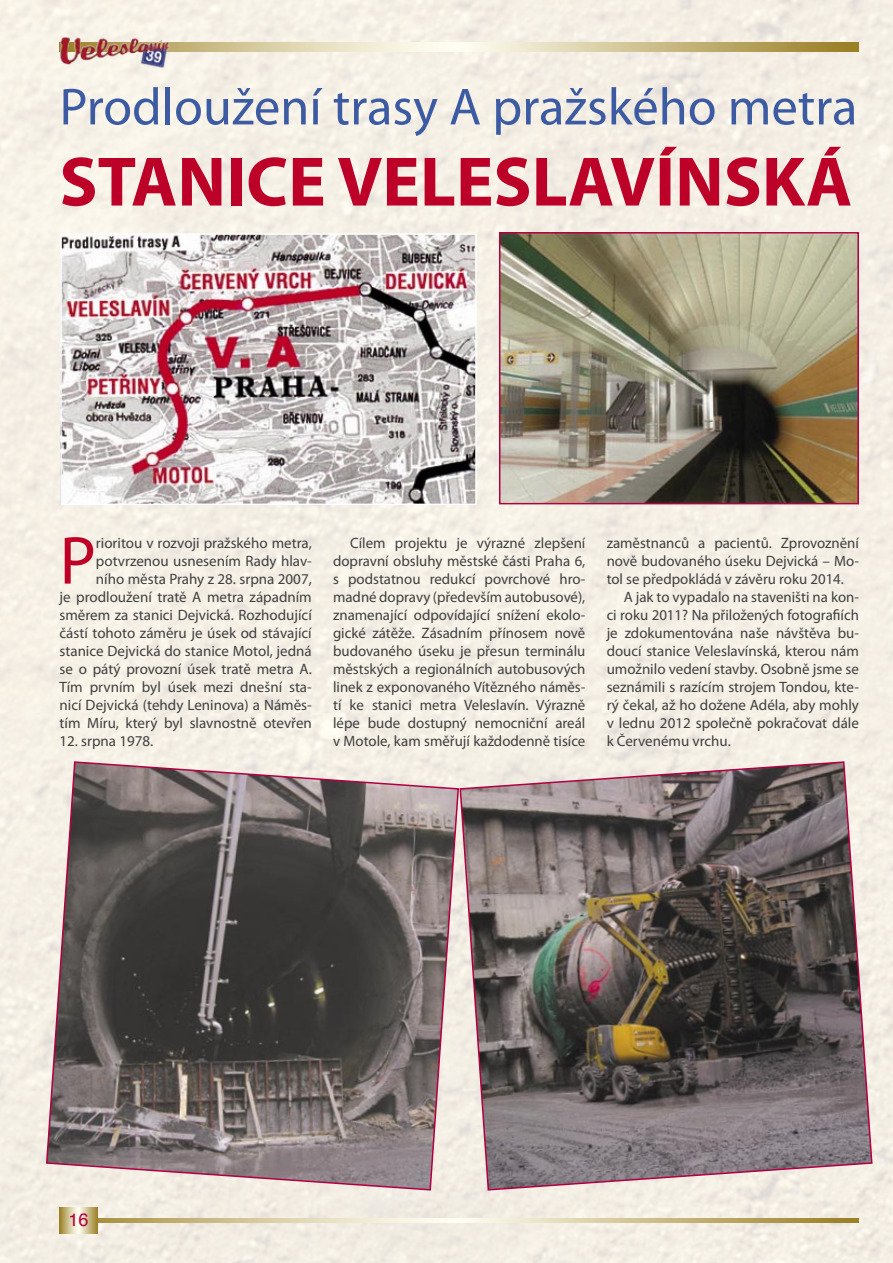
<style>
.page{position:relative;width:893px;height:1263px;background:#f5efe5}
.page>*{position:absolute;margin:0;border:0;box-sizing:border-box;transform-origin:0 0}
.základní_kurs_10_5_12{font:700 70.5px "Myriad Pro";color:#bc0028}
.Normln{font:68.4px "Myriad Pro";color:#be0027}
.základní_kurs_10_5_12-2{font:52.5px "Myriad Pro";color:#3c5ba3}
.t1{font:18px "Helvetica CE";color:#b10042}
.Normln-2{font:15px/18px "Myriad Pro";color:#404040;text-align:justify}
</style>
<div class="page">
<svg style="left:173px;top:43px;width:686px;height:8px;background:#d4c99d"></svg>
<img style="left:57px;top:35px;width:116px;height:34px">
<svg style="left:98px;top:1218px;width:761px;height:4px;background:#d1c596"></svg>
<svg style="left:60px;top:1207px;width:38px;height:26px"></svg>
<img style="left:63px;top:236px;width:411px;height:266px">
<div style="left:60px;top:233px;width:417px;height:272px;border:2px solid #fff"></div>
<img style="left:502px;top:235px;width:354px;height:266px">
<div style="left:499px;top:232px;width:360px;height:272px;border:2px solid #b10042"></div>
<svg style="left:45px;top:760px;width:414px;height:431px;background:#756d6b"></svg>
<svg style="left:459px;top:760px;width:414px;height:431px;background:#7b716f"></svg>
<p class="základní_kurs_10_5_12-2" style="left:60px;top:78px;width:799px">Prodloužení trasy A pražského metra</p>
<p class="základní_kurs_10_5_12" style="left:60px;top:142px;width:794px">STANICE VELESLAVÍNSKÁ</p>
<p class="Normln" style="left:60px;top:523px;width:38px">P</p>
<p class="Normln-2" style="left:60px;top:534px;width:254px;text-align:right">rioritou v rozvoji pražského metra, potvrzenou usnesením Rady hlav-<br>ního města Prahy z 28. srpna 2007,<br>je prodloužení tratě A metra západním směrem za stanici Dejvická. Rozhodující částí tohoto záměru je úsek od stávající stanice Dejvická do stanice Motol, jedná se o pátý provozní úsek tratě metra A.<br>Tím prvním byl úsek mezi dnešní sta&shy;nicí Dejvická (tehdy Leninova) a Náměs&shy;tím Míru, který byl slavnostně otevřen</p>
<p class="Normln-2" style="left:60px;top:732px;width:95px">12. srpna 1978.</p>
<p class="Normln-2" style="left:333px;top:534px;width:254px;text-indent:17px">Cílem projektu je výrazné zlepšení dopravní obsluhy městské části Praha 6, s podstatnou redukcí povrchové hro&shy;madné dopravy (především autobusové), znamenající odpovídající snížení ekolo&shy;gické zátěže. Zásadním přínosem nově budovaného úseku je přesun terminálu městských a regionálních autobusových linek z exponovaného Vítězného náměs&shy;tí ke stanici metra Veleslavín. Výrazně lépe bude dostupný nemocniční areál v Motole, kam směřují každodenně tisíce</p>
<p class="Normln-2" style="left:607px;top:534px;width:254px">zaměstnanců a pacientů. Zprovoznění nově budovaného úseku Dejvická – Mo&shy;tol se předpokládá v závěru roku 2014.</p>
<p class="Normln-2" style="left:607px;top:588px;width:254px;text-indent:17px">A jak to vypadalo na staveništi na kon&shy;ci roku 2011? Na přiložených fotografiích je zdokumentována naše návštěva bu&shy;doucí stanice Veleslavínská, kterou nám umožnilo vedení stavby. Osobně jsme se seznámili s razícím strojem Tondou, kte&shy;rý čekal, až ho dožene Adéla, aby mohly v lednu 2012 společně pokračovat dále k Červenému vrchu.</p>
<p class="t1" style="left:69px;top:1207px;width:22px">16</p>
</div>
